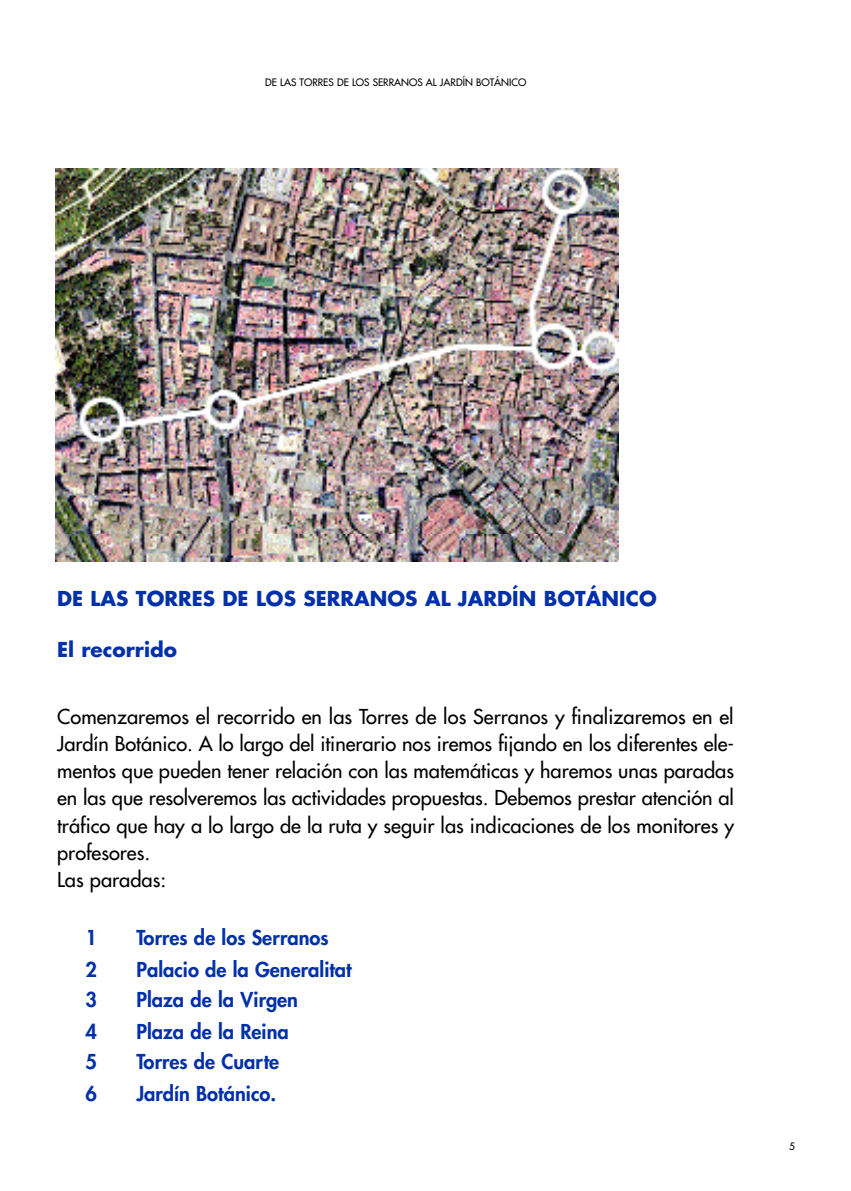
<style>
.page{position:relative;width:851px;height:1191px;background:#fff}
.page>*{position:absolute;margin:0;border:0;box-sizing:border-box;transform-origin:0 0}
.t1{font:20px/27.2px "Futura";color:#000}
.t2{font:800 20px "Futura";color:#0230a8}
.t3{font:700 20px "Futura";color:#0230a8}
.t4{font:10px "Futura";color:#000}
</style>
<div class="page">
<img style="left:55px;top:168px;width:563px;height:393px">
<p class="t4" style="left:265px;top:78px;width:263px">DE LAS TORRES DE LOS SERRANOS AL JARDÍN BOTÁNICO</p>
<p class="t3" style="left:57px;top:589px;width:601px">DE LAS TORRES DE LOS SERRANOS AL JARDÍN BOTÁNICO</p>
<p class="t3" style="left:57px;top:641px;width:121px">El recorrido</p>
<p class="t1" style="left:57px;top:704px;width:678px">Comenzaremos el recorrido en las Torres de los Serranos y finalizaremos en el Jardín Botánico. A lo largo del itinerario nos iremos fijando en los diferentes ele&shy;mentos que pueden tener relación con las matemáticas y haremos unas paradas en las que resolveremos las actividades propuestas. Debemos prestar atención al tráfico que hay a lo largo de la ruta y seguir las indicaciones de los monitores y profesores.<br>Las paradas:</p>
<p class="t2" style="left:85px;top:928px;width:13px">1</p>
<p class="t2" style="left:136px;top:928px;width:194px">Torres de los Serranos</p>
<p class="t2" style="left:85px;top:959px;width:13px">2</p>
<p class="t2" style="left:136px;top:959px;width:217px">Palacio de la Generalitat</p>
<p class="t2" style="left:85px;top:990px;width:13px">3</p>
<p class="t2" style="left:136px;top:990px;width:163px">Plaza de la Virgen</p>
<p class="t2" style="left:85px;top:1021px;width:13px">4</p>
<p class="t2" style="left:136px;top:1021px;width:154px">Plaza de la Reina</p>
<p class="t2" style="left:85px;top:1052px;width:13px">5</p>
<p class="t2" style="left:136px;top:1052px;width:144px">Torres de Cuarte</p>
<p class="t2" style="left:85px;top:1083px;width:13px">6</p>
<p class="t2" style="left:136px;top:1083px;width:141px">Jardín Botánico.</p>
<p class="t4" style="left:789px;top:1141px;width:7px">5</p>
</div>
